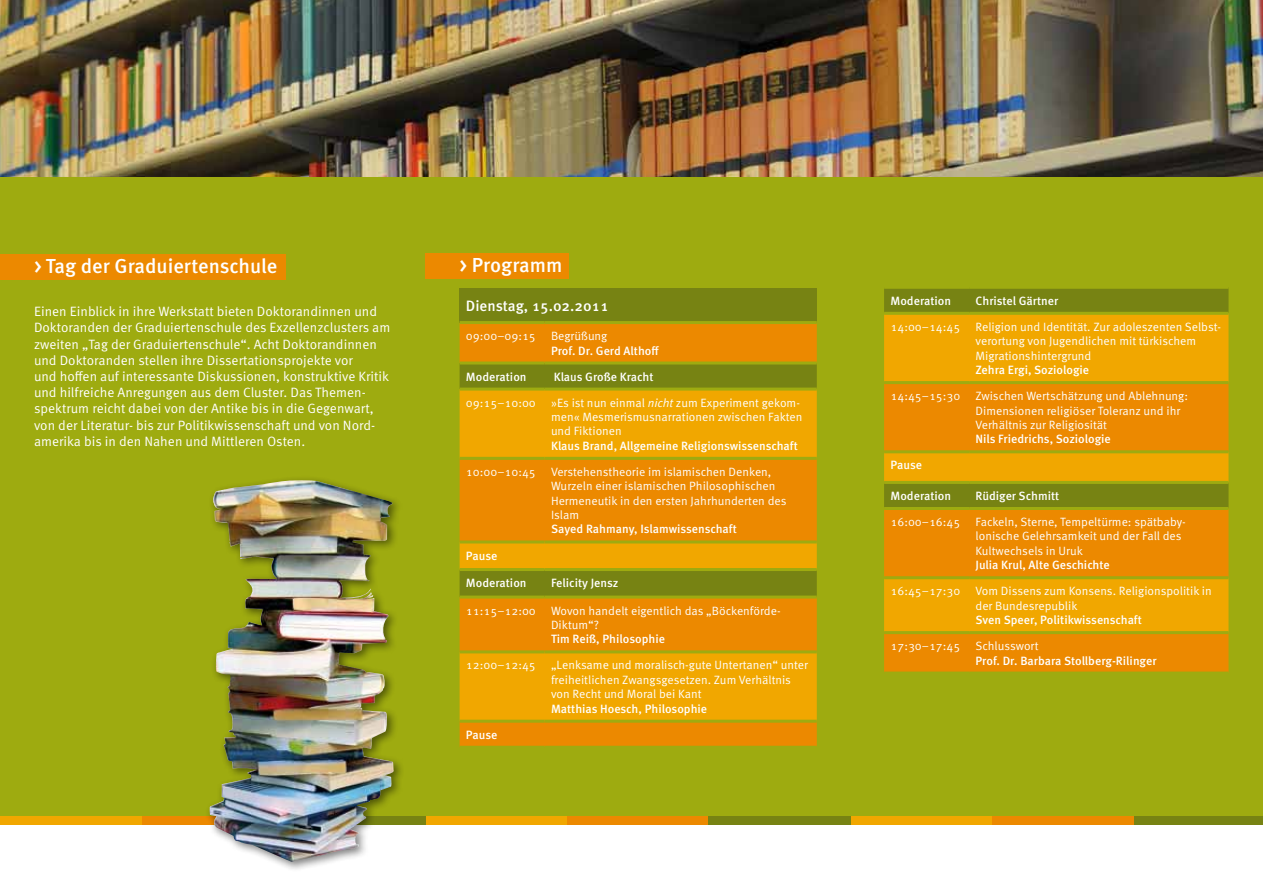
<style>
.page{position:relative;width:1263px;height:893px;background:#fff}
.page>*{position:absolute;margin:0;border:0;box-sizing:border-box;transform-origin:0 0}
.t1{font:500 20.25px "Meta OT";color:#fff}
.t2{font:500 15px "Meta OT";color:#fff}
.t3{font:13.5px/16.2px "Meta OT";color:#fff}
.t4{font:12px/14.4px "Meta OT";color:#fff}
.t5{font:500 12px "Meta OT";color:#fff}
.s1{font-style:italic}
</style>
<div class="page">
<div style="left:0;top:0;width:1263px;height:821px;background:#9eab10"></div>
<div style="left:426px;top:817px;width:141px;height:8px;background:#f1a700"></div>
<div style="left:567px;top:817px;width:142px;height:8px;background:#ec8900"></div>
<div style="left:709px;top:817px;width:142px;height:8px;background:#778313"></div>
<div style="left:851px;top:817px;width:141px;height:8px;background:#f1a700"></div>
<div style="left:992px;top:817px;width:142px;height:8px;background:#ec8900"></div>
<div style="left:1134px;top:817px;width:129px;height:8px;background:#778313"></div>
<div style="left:0;top:817px;width:142px;height:8px;background:#f1a700"></div>
<div style="left:142px;top:817px;width:142px;height:8px;background:#ec8900"></div>
<div style="left:284px;top:817px;width:142px;height:8px;background:#778313"></div>
<div style="left:426px;top:253px;width:143px;height:26px;background:#ec8900"></div>
<div style="left:460px;top:289px;width:357px;height:34px;background:#778313"></div>
<div style="left:460px;top:324px;width:357px;height:422px;background:#ec8900"></div>
<svg style="left:460px;top:364px;width:357px;height:24px;background:#788412"></svg>
<svg style="left:460px;top:391px;width:357px;height:329px;background:#e49701"></svg>
<hr style="left:460px;top:321px;width:85px;height:3px;background:#9eab10">
<hr style="left:545px;top:321px;width:272px;height:3px;background:#9eab10">
<hr style="left:460px;top:361px;width:85px;height:3px;background:#9eab10">
<hr style="left:545px;top:361px;width:272px;height:3px;background:#9eab10">
<hr style="left:460px;top:388px;width:85px;height:3px;background:#9eab10">
<hr style="left:545px;top:388px;width:272px;height:3px;background:#9eab10">
<hr style="left:460px;top:457px;width:85px;height:3px;background:#9eab10">
<hr style="left:545px;top:457px;width:272px;height:3px;background:#9eab10">
<hr style="left:460px;top:540px;width:85px;height:3px;background:#9eab10">
<hr style="left:545px;top:540px;width:272px;height:3px;background:#9eab10">
<hr style="left:460px;top:568px;width:85px;height:3px;background:#9eab10">
<hr style="left:545px;top:568px;width:272px;height:3px;background:#9eab10">
<hr style="left:460px;top:596px;width:85px;height:3px;background:#9eab10">
<hr style="left:545px;top:596px;width:272px;height:3px;background:#9eab10">
<hr style="left:460px;top:650px;width:85px;height:3px;background:#9eab10">
<hr style="left:545px;top:650px;width:272px;height:3px;background:#9eab10">
<hr style="left:460px;top:720px;width:85px;height:3px;background:#9eab10">
<hr style="left:545px;top:720px;width:272px;height:3px;background:#9eab10">
<div style="left:884px;top:289px;width:344px;height:23px;background:#778313"></div>
<div style="left:884px;top:315px;width:344px;height:66px;background:#f1a700"></div>
<svg style="left:884px;top:384px;width:344px;height:288px;background:#e39101"></svg>
<hr style="left:884px;top:450px;width:85px;height:3px;background:#9eab10">
<hr style="left:969px;top:450px;width:259px;height:3px;background:#9eab10">
<hr style="left:884px;top:481px;width:85px;height:3px;background:#9eab10">
<hr style="left:969px;top:481px;width:259px;height:3px;background:#9eab10">
<hr style="left:884px;top:507px;width:85px;height:3px;background:#9eab10">
<hr style="left:969px;top:507px;width:259px;height:3px;background:#9eab10">
<hr style="left:884px;top:576px;width:85px;height:3px;background:#9eab10">
<hr style="left:969px;top:576px;width:259px;height:3px;background:#9eab10">
<hr style="left:884px;top:631px;width:85px;height:3px;background:#9eab10">
<hr style="left:969px;top:631px;width:259px;height:3px;background:#9eab10">
<div style="left:0;top:254px;width:285px;height:25px;background:#ec8900"></div>
<img style="left:0;top:0;width:1263px;height:176px">
<div style="left:204px;top:475px;width:200px;height:397px;background:#000;opacity:.5"></div>
<img style="left:209px;top:480px;width:150px;height:382px">
<h1 class="t1" style="left:34px;top:253px;width:245px">&gt; Tag der Graduiertenschule</h1>
<p class="t3" style="left:34px;top:304px;width:358px">Einen Einblick in ihre Werkstatt bieten Doktorandinnen und Doktoranden der Graduiertenschule des Exzellenzclusters am zweiten „Tag der Graduiertenschule“. Acht Doktorandinnen und Doktoranden stellen ihre Dissertationsprojekte vor<br>und hoffen auf interessante Diskussionen, konstruktive Kritik und hilfreiche Anregungen aus dem Cluster. Das Themen&shy;spektrum reicht dabei von der Antike bis in die Gegenwart, von der Literatur- bis zur Politikwissenschaft und von Nord&shy;amerika bis in den Nahen und Mittleren Osten.</p>
<h1 class="t1" style="left:460px;top:253px;width:104px">&gt; Programm</h1>
<p class="t2" style="left:466px;top:297px;width:144px">Dienstag, 15.02.2011</p>
<p class="t4" style="left:466px;top:329px;width:71px">09:00–09:15</p>
<p class="t4" style="left:551px;top:329px;width:58px">Begrüßung</p>
<p class="t5" style="left:551px;top:343px;width:110px">Prof. Dr. Gerd Althoff</p>
<p class="t5" style="left:466px;top:369px;width:62px">Moderation</p>
<p class="t5" style="left:554px;top:369px;width:101px">Klaus Große Kracht</p>
<p class="t4" style="left:466px;top:395px;width:71px">09:15–10:00</p>
<p class="t4" style="left:551px;top:395px;width:253px">»Es ist nun einmal <span class="s1">nicht</span> zum Experiment gekom&shy;men« Mesmerismusnarrationen zwischen Fakten und Fiktionen</p>
<p class="t5" style="left:551px;top:438px;width:248px">Klaus Brand, Allgemeine Religionswissenschaft</p>
<p class="t4" style="left:466px;top:465px;width:71px">10:00–10:45</p>
<p class="t4" style="left:551px;top:465px;width:237px">Verstehenstheorie im islamischen Denken, Wurzeln einer islamischen Philosophischen Hermeneutik in den ersten Jahrhunderten des Islam</p>
<p class="t5" style="left:551px;top:522px;width:187px">Sayed Rahmany, Islamwissenschaft</p>
<p class="t5" style="left:466px;top:548px;width:33px">Pause</p>
<p class="t5" style="left:466px;top:575px;width:62px">Moderation</p>
<p class="t5" style="left:551px;top:575px;width:69px">Felicity Jensz</p>
<p class="t4" style="left:466px;top:603px;width:71px">11:15–12:00</p>
<p class="t4" style="left:551px;top:603px;width:231px">Wovon handelt eigentlich das „Böckenförde-<br>Diktum“?</p>
<p class="t5" style="left:551px;top:632px;width:116px">Tim Reiß, Philosophie</p>
<p class="t4" style="left:466px;top:658px;width:71px">12:00–12:45</p>
<p class="t4" style="left:551px;top:658px;width:259px">„Lenksame und moralisch-gute Untertanen“ unter freiheitlichen Zwangsgesetzen. Zum Verhältnis von Recht und Moral bei Kant</p>
<p class="t5" style="left:551px;top:701px;width:158px">Matthias Hoesch, Philosophie</p>
<p class="t5" style="left:466px;top:727px;width:33px">Pause</p>
<p class="t5" style="left:890px;top:293px;width:62px">Moderation</p>
<p class="t5" style="left:975px;top:293px;width:84px">Christel Gärtner</p>
<p class="t4" style="left:890px;top:320px;width:71px">14:00–14:45</p>
<p class="t4" style="left:975px;top:320px;width:247px">Religion und Identität. Zur adoleszenten Selbst&shy;verortung von Jugendlichen mit türkischem<br>Migrationshintergrund</p>
<p class="t5" style="left:975px;top:362px;width:115px">Zehra Ergi, Soziologie</p>
<p class="t4" style="left:890px;top:389px;width:71px">14:45–15:30</p>
<p class="t4" style="left:975px;top:389px;width:214px">Zwischen Wertschätzung und Ablehnung:<br>Dimensionen religiöser Toleranz und ihr<br>Verhältnis zur Religiosität</p>
<p class="t5" style="left:975px;top:432px;width:137px">Nils Friedrichs, Soziologie</p>
<p class="t5" style="left:890px;top:458px;width:33px">Pause</p>
<p class="t5" style="left:890px;top:488px;width:62px">Moderation</p>
<p class="t5" style="left:975px;top:488px;width:85px">Rüdiger Schmitt</p>
<p class="t4" style="left:890px;top:515px;width:71px">16:00–16:45</p>
<p class="t4" style="left:975px;top:515px;width:212px">Fackeln, Sterne, Tempeltürme: spätbaby&shy;lonische Gelehrsamkeit und der Fall des<br>Kultwechsels in Uruk</p>
<p class="t5" style="left:975px;top:558px;width:136px">Julia Krul, Alte Geschichte</p>
<p class="t4" style="left:890px;top:584px;width:71px">16:45–17:30</p>
<p class="t4" style="left:975px;top:584px;width:238px">Vom Dissens zum Konsens. Religionspolitik in der Bundesrepublik</p>
<p class="t5" style="left:975px;top:612px;width:168px">Sven Speer, Politikwissenschaft</p>
<p class="t4" style="left:890px;top:639px;width:71px">17:30–17:45</p>
<p class="t4" style="left:975px;top:639px;width:65px">Schlusswort</p>
<p class="t5" style="left:975px;top:653px;width:182px">Prof. Dr. Barbara Stollberg-Rilinger</p>
</div>
